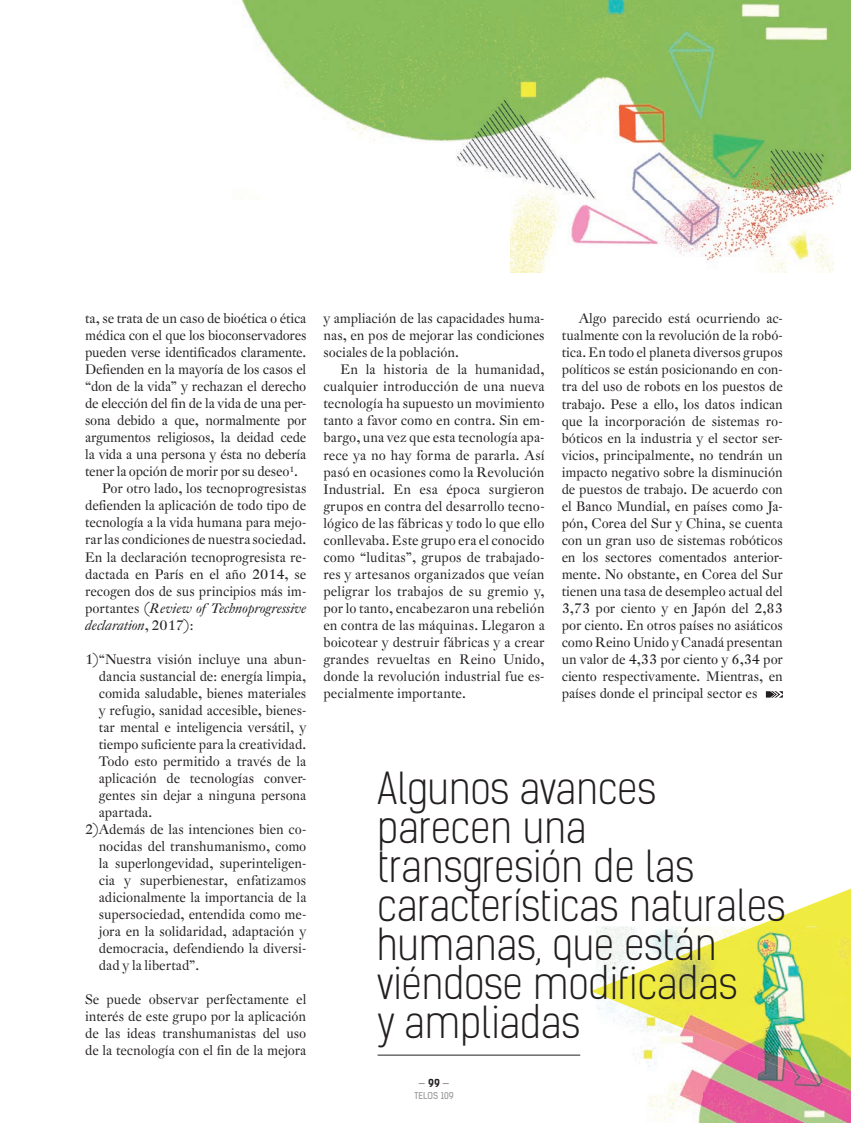
<style>
.page{position:relative;width:851px;height:1123px;background:#fff}
.page>*{position:absolute;margin:0;border:0;box-sizing:border-box;transform-origin:0 0}
.t1{font:300 42px/39px "Kelson Sans";color:#231f20}
.t2{font:13.5px/17px "DTL Fleischmann D";letter-spacing:-.01em;color:#231f20;text-align:justify}
.t3{font:italic 13.5px "DTL Fleischmann D";letter-spacing:-.005em;color:#231f20}
.t4{font:300 10.5px "Kelson Sans";color:#231f20}
.t5{font:9px "Kelson Sans";letter-spacing:.005em;color:#939598}
.s1{font-style:normal}
.s2{font-weight:700}
</style>
<div class="page">
<svg style="left:591px;top:691px;width:259px;height:302px"></svg>
<svg style="left:765px;top:691px;width:17px;height:6px"></svg>
<img style="left:642px;top:1057px;width:61px;height:66px">
<img style="left:703px;top:1101px;width:147px;height:22px">
<img style="left:596px;top:926px;width:254px;height:131px">
<img style="left:703px;top:1057px;width:147px;height:44px">
<img style="left:241px;top:0;width:609px;height:200px">
<hr style="left:377px;top:1054px;width:203px;height:1px;background:#231f20">
<img style="left:510px;top:0;width:323px;height:272px">
<p class="t2" style="left:85px;top:311px;width:223px">ta, se trata de un caso de bioética o ética</p>
<p class="t2" style="left:85px;top:328px;width:223px">médica con el que los bioconservadores</p>
<p class="t2" style="left:85px;top:345px;width:223px">pueden verse identificados claramente.</p>
<p class="t2" style="left:85px;top:362px;width:223px">Defienden en la mayoría de los casos el</p>
<p class="t2" style="left:85px;top:379px;width:223px">“don de la vida” y rechazan el derecho</p>
<p class="t2" style="left:85px;top:396px;width:223px">de elección del fin de la vida de una per-</p>
<p class="t2" style="left:85px;top:413px;width:223px">sona debido a que, normalmente por</p>
<p class="t2" style="left:85px;top:431px;width:223px">argumentos religiosos, la deidad cede</p>
<p class="t2" style="left:85px;top:448px;width:223px">la vida a una persona y ésta no debería</p>
<p class="t2" style="left:85px;top:465px;width:214px">tener la opción de morir por su deseo<sup>1</sup>.</p>
<p class="t2" style="left:102px;top:482px;width:206px">Por otro lado, los tecnoprogresistas</p>
<p class="t2" style="left:85px;top:499px;width:223px">defienden la aplicación de todo tipo de</p>
<p class="t2" style="left:85px;top:516px;width:223px">tecnología a la vida humana para mejo-</p>
<p class="t2" style="left:85px;top:533px;width:223px">rar las condiciones de nuestra sociedad.</p>
<p class="t2" style="left:85px;top:550px;width:223px">En la declaración tecnoprogresista re-</p>
<p class="t2" style="left:85px;top:567px;width:223px">dactada en París en el año 2014, se</p>
<p class="t2" style="left:85px;top:584px;width:223px">recogen dos de sus principios más im-</p>
<p class="t3" style="left:85px;top:602px;width:223px"><span class="s1">portantes (</span>Review of Technoprogressive</p>
<p class="t3" style="left:85px;top:619px;width:110px">declaration<span class="s1">, 2017):</span></p>
<p class="t2" style="left:99px;top:652px;width:209px;text-indent:-14px">1 ) “Nuestra visión incluye una abun&shy;dancia sustancial de: energía limpia, comida saludable, bienes materiales y refugio, sanidad accesible, bienes&shy;tar mental e inteligencia versátil, y tiempo suficiente para la creatividad.<br>Todo esto permitido a través de la aplicación de tecnologías conver&shy;gentes sin dejar a ninguna persona apartada.</p>
<p class="t2" style="left:99px;top:822px;width:209px;text-indent:-14px">2) Además de las intenciones bien co&shy;nocidas del transhumanismo, como la superlongevidad, superinteligen&shy;cia y superbienestar, enfatizamos adicionalmente la importancia de la supersociedad, entendida como me&shy;jora en la solidaridad, adaptación y democracia, defendiendo la diversi&shy;dad y la libertad”.</p>
<p class="t2" style="left:85px;top:992px;width:223px">Se puede observar perfectamente el interés de este grupo por la aplicación de las ideas transhumanistas del uso de la tecnología con el fin de la mejora</p>
<p class="t2" style="left:323px;top:312px;width:223px">y ampliación de las capacidades huma&shy;nas, en pos de mejorar las condiciones sociales de la población.</p>
<p class="t2" style="left:323px;top:363px;width:223px;text-indent:17px">En la historia de la humanidad, cualquier introducción de una nueva tecnología ha supuesto un movimiento tanto a favor como en contra. Sin em&shy;bargo, una vez que esta tecnología apa&shy;rece ya no hay forma de pararla. Así pasó en ocasiones como la Revolución Industrial. En esa época surgieron grupos en contra del desarrollo tecno&shy;lógico de las fábricas y todo lo que ello conllevaba. Este grupo era el conocido como “luditas”, grupos de trabajado&shy;res y artesanos organizados que veían peligrar los trabajos de su gremio y, por lo tanto, encabezaron una rebelión en contra de las máquinas. Llegaron a boicotear y destruir fábricas y a crear grandes revueltas en Reino Unido, donde la revolución industrial fue es&shy;pecialmente importante.</p>
<p class="t2" style="left:561px;top:312px;width:223px;text-indent:17px">Algo parecido está ocurriendo ac&shy;tualmente con la revolución de la robó&shy;tica. En todo el planeta diversos grupos políticos se están posicionando en con&shy;tra del uso de robots en los puestos de trabajo. Pese a ello, los datos indican que la incorporación de sistemas ro&shy;bóticos en la industria y el sector ser&shy;vicios, principalmente, no tendrán un impacto negativo sobre la disminución de puestos de trabajo. De acuerdo con el Banco Mundial, en países como Ja&shy;pón, Corea del Sur y China, se cuenta con un gran uso de sistemas robóticos en los sectores comentados anterior&shy;mente. No obstante, en Corea del Sur tienen una tasa de desempleo actual del 3,73 por ciento y en Japón del 2,83 por ciento. En otros países no asiáticos como Reino Unido y Canadá presentan un valor de 4,33 por ciento y 6,34 por ciento respectivamente. Mientras, en países donde el principal sector es</p>
<h1 class="t1" style="left:377px;top:772px;width:409px">Algunos avances parecen una transgresión de las características naturales humanas, que están viéndose modificadas<br>y ampliadas</h1>
<p class="t4" style="left:418px;top:1078px;width:32px">— <span class="s2">99</span> —</p>
<p class="t5" style="left:414px;top:1091px;width:41px">TELOS 109</p>
</div>
